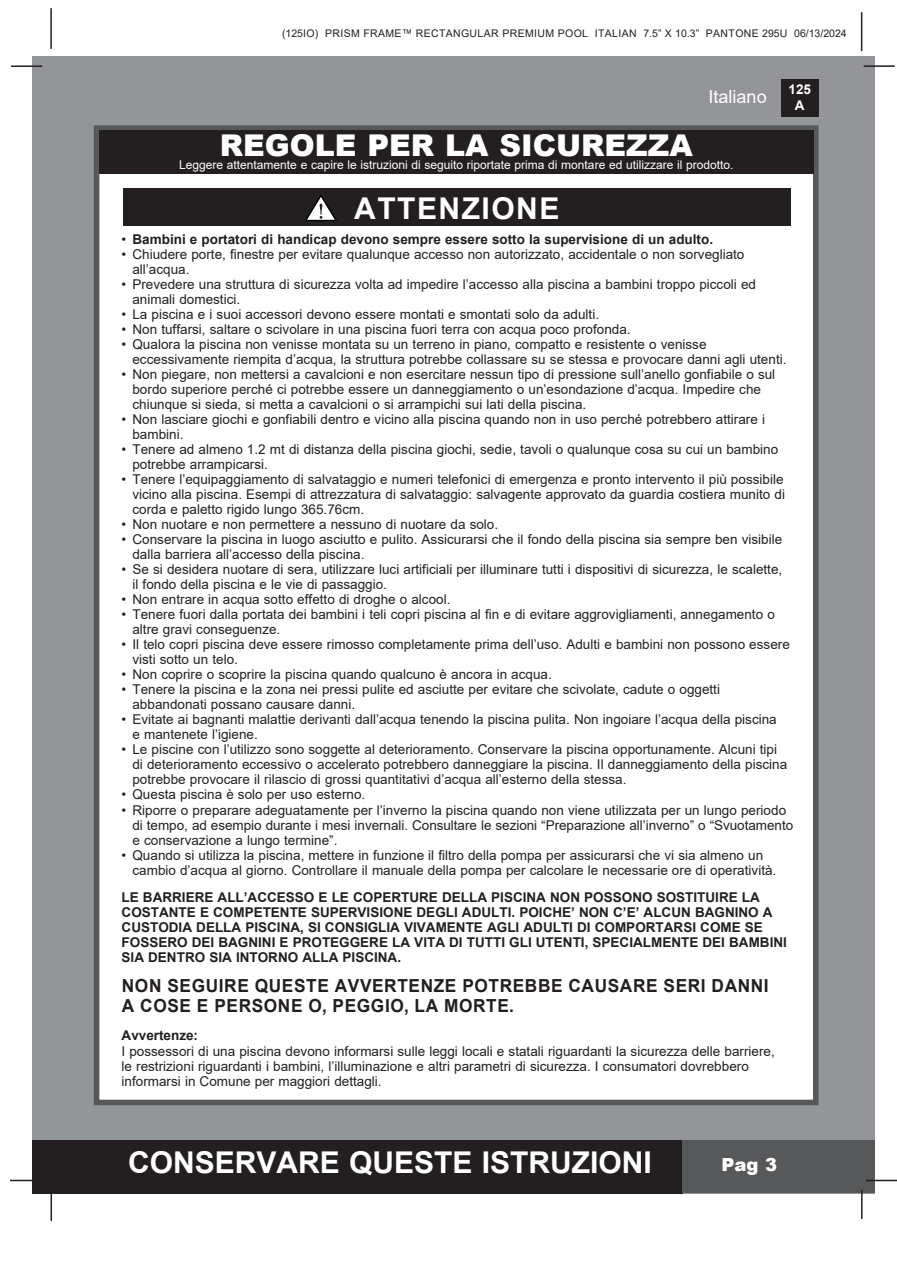
<style>
.page{position:relative;width:897px;height:1264px;background:#fff}
.page>*{position:absolute;margin:0;border:0;box-sizing:border-box;transform-origin:0 0}
.t1{font:700 30px "Arial";color:#fff}
.t2{font:900 30px "Arial";color:#fff}
.t3{font:700 30px "Arial";letter-spacing:.05em;color:#fff}
.t4{font:700 18px "Arial";letter-spacing:.035em;color:#231f20;scale:.96 1}
.t5{font:18px "Arial";color:#fff}
.t6{font:900 18px "Arial";color:#fff}
.t7{font:13.5px/15px "Arial";color:#231f20}
.t8{font:700 13.5px "Arial";color:#231f20}
.t9{font:700 13.5px/16.2px "Arial";color:#fff;text-align:center}
.t10{font:12px "Arial";color:#fff}
.t11{font:10.5px "Arial";letter-spacing:.035em;color:#231f20}
.s1{font-weight:400}
</style>
<div class="page">
<div style="left:33px;top:56px;width:842px;height:1137px;background:#939598"></div>
<div style="left:780px;top:79px;width:38px;height:38px;background:#231f20"></div>
<hr style="left:863px;top:65px;width:31px;height:2px;background:#231f20">
<hr style="left:50px;top:8px;width:2px;height:41px;background:#231f20">
<hr style="left:860px;top:12px;width:2px;height:39px;background:#231f20">
<div style="left:33px;top:1140px;width:650px;height:53px;background:#231f20"></div>
<div style="left:682px;top:1140px;width:193px;height:53px;background:#57585a"></div>
<hr style="left:865px;top:1179px;width:31px;height:2px;background:#231f20">
<hr style="left:860px;top:1189px;width:2px;height:30px;background:#231f20">
<hr style="left:50px;top:1190px;width:2px;height:31px;background:#231f20">
<hr style="left:10px;top:1179px;width:31px;height:2px;background:#231f20">
<hr style="left:11px;top:65px;width:31px;height:2px;background:#231f20">
<div style="left:94px;top:125px;width:724px;height:980px;background:#fff;border:6px solid #57585a"></div>
<div style="left:99px;top:130px;width:714px;height:44px;background:#231f20"></div>
<div style="left:123px;top:188px;width:667px;height:38px;background:#231f20"></div>
<svg style="left:305px;top:195px;width:32px;height:26px"></svg>
<p class="t11" style="left:282px;top:26px;width:566px">(125IO) PRISM FRAME™ RECTANGULAR PREMIUM POOL ITALIAN 7.5” X 10.3” PANTONE 295U 06/13/2024</p>
<h2 class="t5" style="left:708px;top:84px;width:60px">Italiano</h2>
<p class="t9" style="left:788px;top:81px;width:24px">125<br>A</p>
<p class="t2" style="left:220px;top:124px;width:475px">REGOLE PER LA SICUREZZA</p>
<p class="t10" style="left:179px;top:157px;width:555px">Leggere attentamente e capire le istruzioni di seguito riportate prima di montare ed utilizzare il prodotto.</p>
<p class="t3" style="left:354px;top:187px;width:207px">ATTENZIONE</p>
<p class="t8" style="left:121px;top:230px;width:593px"><span class="s1">•</span> Bambini e portatori di handicap devono sempre essere sotto la supervisione di un adulto.</p>
<p class="t7" style="left:121px;top:247px;width:624px">• Chiudere porte, finestre per evitare qualunque accesso non autorizzato, accidentale o non sorvegliato</p>
<p class="t7" style="left:132px;top:262px;width:59px">all’acqua.</p>
<p class="t7" style="left:121px;top:277px;width:636px">• Prevedere una struttura di sicurezza volta ad impedire l’accesso alla piscina a bambini troppo piccoli ed</p>
<p class="t7" style="left:132px;top:292px;width:109px">animali domestici.</p>
<p class="t7" style="left:121px;top:307px;width:479px">• La piscina e i suoi accessori devono essere montati e smontati solo da adulti.</p>
<p class="t7" style="left:121px;top:322px;width:510px">• Non tuffarsi, saltare o scivolare in una piscina fuori terra con acqua poco profonda.</p>
<p class="t7" style="left:121px;top:337px;width:586px">• Qualora la piscina non venisse montata su un terreno in piano, compatto e resistente o venisse</p>
<p class="t7" style="left:132px;top:352px;width:655px">eccessivamente riempita d’acqua, la struttura potrebbe collassare su se stessa e provocare danni agli utenti.</p>
<p class="t7" style="left:121px;top:367px;width:655px">• Non piegare, non mettersi a cavalcioni e non esercitare nessun tipo di pressione sull’anello gonfiabile o sul</p>
<p class="t7" style="left:132px;top:382px;width:630px">bordo superiore perché ci potrebbe essere un danneggiamento o un’esondazione d’acqua. Impedire che</p>
<p class="t7" style="left:132px;top:397px;width:455px">chiunque si sieda, si metta a cavalcioni o si arrampichi sui lati della piscina.</p>
<p class="t7" style="left:121px;top:412px;width:645px">• Non lasciare giochi e gonfiabili dentro e vicino alla piscina quando non in uso perché potrebbero attirare i</p>
<p class="t7" style="left:132px;top:427px;width:53px">bambini.</p>
<p class="t7" style="left:121px;top:442px;width:658px">• Tenere ad almeno 1.2 mt di distanza della piscina giochi, sedie, tavoli o qualunque cosa su cui un bambino</p>
<p class="t7" style="left:132px;top:457px;width:137px">potrebbe arrampicarsi.</p>
<p class="t7" style="left:121px;top:472px;width:663px">• Tenere l’equipaggiamento di salvataggio e numeri telefonici di emergenza e pronto intervento il più possibile</p>
<p class="t7" style="left:132px;top:487px;width:654px">vicino alla piscina. Esempi di attrezzatura di salvataggio: salvagente approvato da guardia costiera munito di</p>
<p class="t7" style="left:132px;top:502px;width:233px">corda e paletto rigido lungo 365.76cm.</p>
<p class="t7" style="left:121px;top:517px;width:378px">• Non nuotare e non permettere a nessuno di nuotare da solo.</p>
<p class="t7" style="left:121px;top:532px;width:662px">• Conservare la piscina in luogo asciutto e pulito. Assicurarsi che il fondo della piscina sia sempre ben visibile</p>
<p class="t7" style="left:132px;top:547px;width:233px">dalla barriera all’accesso della piscina.</p>
<p class="t7" style="left:121px;top:562px;width:662px">• Se si desidera nuotare di sera, utilizzare luci artificiali per illuminare tutti i dispositivi di sicurezza, le scalette,</p>
<p class="t7" style="left:132px;top:577px;width:256px">il fondo della piscina e le vie di passaggio.</p>
<p class="t7" style="left:121px;top:592px;width:330px">• Non entrare in acqua sotto effetto di droghe o alcool.</p>
<p class="t7" style="left:121px;top:607px;width:654px">• Tenere fuori dalla portata dei bambini i teli copri piscina al fin e di evitare aggrovigliamenti, annegamento o</p>
<p class="t7" style="left:132px;top:622px;width:149px">altre gravi conseguenze.</p>
<p class="t7" style="left:121px;top:637px;width:669px">• Il telo copri piscina deve essere rimosso completamente prima dell’uso. Adulti e bambini non possono essere</p>
<p class="t7" style="left:132px;top:652px;width:107px">visti sotto un telo.</p>
<p class="t7" style="left:121px;top:667px;width:432px">• Non coprire o scoprire la piscina quando qualcuno è ancora in acqua.</p>
<p class="t7" style="left:121px;top:682px;width:600px">• Tenere la piscina e la zona nei pressi pulite ed asciutte per evitare che scivolate, cadute o oggetti</p>
<p class="t7" style="left:132px;top:697px;width:224px">abbandonati possano causare danni.</p>
<p class="t7" style="left:121px;top:712px;width:656px">• Evitate ai bagnanti malattie derivanti dall’acqua tenendo la piscina pulita. Non ingoiare l’acqua della piscina</p>
<p class="t7" style="left:132px;top:727px;width:127px">e mantenete l’igiene.</p>
<p class="t7" style="left:121px;top:742px;width:657px">• Le piscine con l’utilizzo sono soggette al deterioramento. Conservare la piscina opportunamente. Alcuni tipi</p>
<p class="t7" style="left:132px;top:757px;width:656px">di deterioramento eccessivo o accelerato potrebbero danneggiare la piscina. Il danneggiamento della piscina</p>
<p class="t7" style="left:132px;top:772px;width:495px">potrebbe provocare il rilascio di grossi quantitativi d’acqua all’esterno della stessa.</p>
<p class="t7" style="left:121px;top:787px;width:245px">• Questa piscina è solo per uso esterno.</p>
<p class="t7" style="left:132px;top:802px;width:662px;text-indent:-11px">• Riporre o preparare adeguatamente per l’inverno la piscina quando non viene utilizzata per un lungo periodo di tempo, ad esempio durante i mesi invernali. Consultare le sezioni “Preparazione all’inverno” o “Svuotamento</p>
<p class="t7" style="left:132px;top:832px;width:206px">e conservazione a lungo termine”.</p>
<p class="t7" style="left:121px;top:847px;width:643px">• Quando si utilizza la piscina, mettere in funzione il filtro della pompa per assicurarsi che vi sia almeno un</p>
<p class="t7" style="left:132px;top:862px;width:645px">cambio d’acqua al giorno. Controllare il manuale della pompa per calcolare le necessarie ore di operatività.</p>
<p class="t8" style="left:121px;top:887px;width:639px">LE BARRIERE ALL’ACCESSO E LE COPERTURE DELLA PISCINA NON POSSONO SOSTITUIRE LA</p>
<p class="t8" style="left:121px;top:902px;width:652px">COSTANTE E COMPETENTE SUPERVISIONE DEGLI ADULTI. POICHE’ NON C’E’ ALCUN BAGNINO A</p>
<p class="t8" style="left:121px;top:917px;width:642px">CUSTODIA DELLA PISCINA, SI CONSIGLIA VIVAMENTE AGLI ADULTI DI COMPORTARSI COME SE</p>
<p class="t8" style="left:121px;top:932px;width:666px">FOSSERO DEI BAGNINI E PROTEGGERE LA VITA DI TUTTI GLI UTENTI, SPECIALMENTE DEI BAMBINI</p>
<p class="t8" style="left:121px;top:947px;width:281px">SIA DENTRO SIA INTORNO ALLA PISCINA.</p>
<p class="t4" style="left:122px;top:973px;width:675px">NON SEGUIRE QUESTE AVVERTENZE POTREBBE CAUSARE SERI DANNI</p>
<p class="t4" style="left:122px;top:993px;width:410px">A COSE E PERSONE O, PEGGIO, LA MORTE.</p>
<p class="t8" style="left:121px;top:1025px;width:78px">Avvertenze:</p>
<p class="t7" style="left:121px;top:1043px;width:654px">I possessori di una piscina devono informarsi sulle leggi locali e statali riguardanti la sicurezza delle barriere,</p>
<p class="t7" style="left:121px;top:1058px;width:628px">le restrizioni riguardanti i bambini, l’illuminazione e altri parametri di sicurezza. I consumatori dovrebbero</p>
<p class="t7" style="left:121px;top:1073px;width:261px">informarsi in Comune per maggiori dettagli.</p>
<h1 class="t1" style="left:128px;top:1141px;width:525px">CONSERVARE QUESTE ISTRUZIONI</h1>
<h2 class="t6" style="left:721px;top:1151px;width:57px">Pag 3</h2>
</div>
